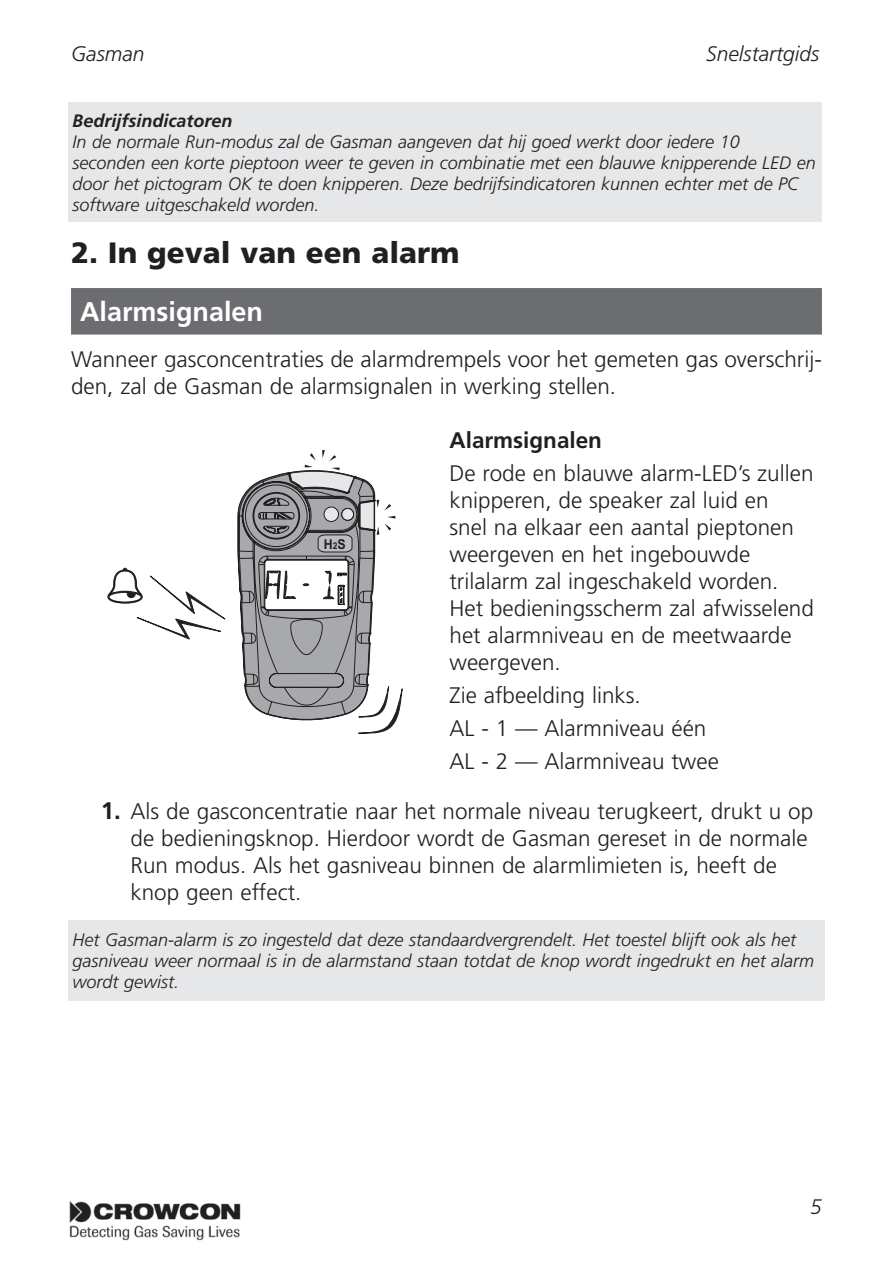
<style>
.page{position:relative;width:893px;height:1263px;background:#fff}
.page>*{position:absolute;margin:0;border:0;box-sizing:border-box;transform-origin:0 0}
.t1{font:900 29.4px "Frutiger";color:#231f20}
.t2{font:700 27px "Frutiger";color:#fff}
.t3{font:300 22.5px/27px "Frutiger";color:#231f20}
.t4{font:700 22.5px "Frutiger";color:#231f20}
.t5{font:italic 300 21px "Frutiger";color:#231f20}
.t6{font:italic 300 18px/21px "Frutiger";color:#231f20}
.t7{font:italic 700 18px "Frutiger";color:#231f20}
.t8{font:700 13.5px "Arial";color:#231f20;scale:.91 1}
.s1{font-weight:700;font-size:24px}
.s2{font-size:9.3px}
</style>
<div class="page">
<img style="left:69px;top:1201px;width:172px;height:40px">
<div style="left:71px;top:288px;width:751px;height:47px;background:#6c6d70"></div>
<svg style="left:107px;top:568px;width:119px;height:72px"></svg>
<svg style="left:238px;top:450px;width:165px;height:284px"></svg>
<div style="left:68px;top:102px;width:754px;height:120px;background:#e6e7e9"></div>
<div style="left:68px;top:920px;width:757px;height:81px;background:#e6e7e9"></div>
<p class="t5" style="left:71px;top:42px;width:75px">Gasman</p>
<p class="t5" style="left:706px;top:42px;width:115px">Snelstartgids</p>
<p class="t7" style="left:73px;top:110px;width:162px">Bedrijfsindicatoren</p>
<p class="t6" style="left:73px;top:131px;width:745px">In de normale Run-modus zal de Gasman aangeven dat hij goed werkt door iedere 10 seconden een korte pieptoon weer te geven in combinatie met een blauwe knipperende LED en door het pictogram OK te doen knipperen. Deze bedrijfsindicatoren kunnen echter met de PC software uitgeschakeld worden.</p>
<h1 class="t1" style="left:71px;top:235px;width:390px">2. In geval van een alarm</h1>
<p class="t2" style="left:80px;top:296px;width:185px">Alarmsignalen</p>
<p class="t3" style="left:71px;top:346px;width:752px">Wanneer gasconcentraties de alarmdrempels voor het gemeten gas overschrij&shy;den, zal de Gasman de alarmsignalen in werking stellen.</p>
<p class="t4" style="left:449px;top:427px;width:154px">Alarmsignalen</p>
<p class="t3" style="left:449px;top:460px;width:366px">De rode en blauwe alarm-LED’s zullen knipperen, de speaker zal luid en<br>snel na elkaar een aantal pieptonen weergeven en het ingebouwde trilalarm zal ingeschakeld worden.<br>Het bedieningsscherm zal afwisselend het alarmniveau en de meetwaarde weergeven.</p>
<p class="t3" style="left:449px;top:679px;width:271px;line-height:33px">Zie afbeelding links.<br>AL - 1 — Alarmniveau één<br>AL - 2 — Alarmniveau twee</p>
<p class="t3" style="left:131px;top:798px;width:684px;text-indent:-30px"><span class="s1">1.</span> Als de gasconcentratie naar het normale niveau terugkeert, drukt u op de bedieningsknop. Hierdoor wordt de Gasman gereset in de normale Run modus. Als het gasniveau binnen de alarmlimieten is, heeft de knop geen effect.</p>
<p class="t8" style="left:324px;top:536px;width:26px">H S<span class="s2">2</span></p>
<p class="t6" style="left:73px;top:930px;width:743px">Het Gasman-alarm is zo ingesteld dat deze standaardvergrendelt. Het toestel blijft ook als het gasniveau weer normaal is in de alarmstand staan totdat de knop wordt ingedrukt en het alarm wordt gewist.</p>
<p class="t5" style="left:810px;top:1194px;width:13px">5</p>
</div>
